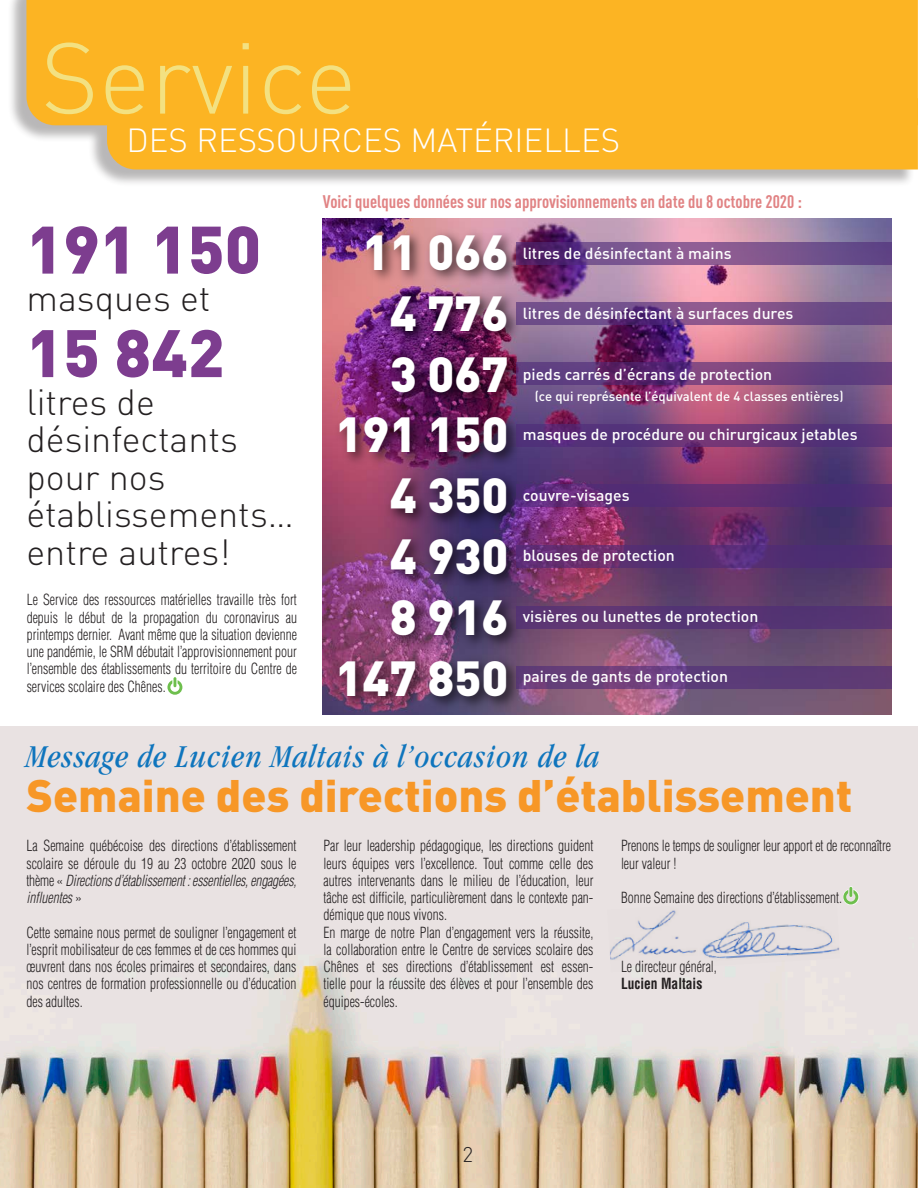
<style>
.page{position:relative;width:918px;height:1188px;background:#fff}
.page>*{position:absolute;margin:0;border:0;box-sizing:border-box;transform-origin:0 0}
.t1{font:300 99px "DIN";color:#f3e181}
.t2{font:900 66px "DIN";color:#7d3d8f}
.t3{font:900 48.6px/60.9px "DIN";color:#fff;text-align:right}
.t4{font:900 45px "DIN";color:#f79727}
.t5{font:300 36px/37.5px "DIN";color:#231f20}
.t6{font:italic condensed 33px "Garamond";letter-spacing:.035em;color:#0f75bd}
.t7{font:300 33px "DIN";color:#fff}
.t8{font:300 21px "DIN";color:#231f20}
.t9{font:700 condensed 18px "DIN Pro";color:#e18384}
.t10{font:500 15.75px "DIN";color:#fff}
.t11{font:300 condensed 15px/17.2px "Helvetica";color:#231f20;text-align:justify;scale:.9 1}
.t12{font:700 condensed 15px "Helvetica";color:#231f20;scale:.9 1}
.t13{font:500 13.2px "DIN";color:#fff}
.s1{font-style:italic}
</style>
<div class="page">
<img style="left:0;top:726px;width:918px;height:462px">
<div style="left:7px;top:0;width:908px;height:188px;background:#231f20;opacity:.32"></div>
<div style="left:26px;top:0;width:892px;height:125px;background:#fcb423"></div>
<div style="left:107px;top:98px;width:811px;height:71px;background:#fcb423"></div>
<img style="left:323px;top:219px;width:568px;height:496px">
<img style="left:326px;top:219px;width:202px;height:496px">
<svg style="left:516px;top:242px;width:375px;height:23px;background:#734b88"></svg>
<svg style="left:516px;top:302px;width:375px;height:23px;background:#734b87"></svg>
<svg style="left:516px;top:363px;width:375px;height:22px;background:#65397a"></svg>
<svg style="left:516px;top:424px;width:375px;height:22px;background:#5e3377"></svg>
<svg style="left:516px;top:485px;width:375px;height:22px;background:#592d75"></svg>
<svg style="left:516px;top:545px;width:375px;height:23px;background:#582e73"></svg>
<div style="left:516px;top:606px;width:375px;height:23px;background:#583473"></div>
<svg style="left:516px;top:666px;width:375px;height:23px;background:#623c79"></svg>
<svg style="left:167px;top:677px;width:15px;height:18px"></svg>
<img style="left:607px;top:896px;width:233px;height:76px">
<img style="left:842px;top:886px;width:17px;height:20px">
<svg style="left:843px;top:887px;width:15px;height:17px"></svg>
<p class="t1" style="left:41px;top:17px;width:318px">Service</p>
<p class="t7" style="left:126px;top:120px;width:495px">DES RESSOURCES MATÉRIELLES</p>
<p class="t2" style="left:26px;top:206px;width:236px">191 150</p>
<p class="t5" style="left:26px;top:279px;width:186px">masques et</p>
<p class="t2" style="left:26px;top:309px;width:200px">15 842</p>
<p class="t5" style="left:26px;top:383px;width:130px">litres de</p>
<p class="t5" style="left:26px;top:420px;width:213px">désinfectants pour nos</p>
<p class="t5" style="left:26px;top:495px;width:269px">établissements…</p>
<p class="t5" style="left:26px;top:533px;width:205px">entre autres!</p>
<p class="t11" style="left:27px;top:591px;width:302px">Le Service des ressources matérielles travaille très fort depuis le début de la propagation du coronavirus au printemps dernier. Avant même que la situation devienne une pandémie, le SRM débutait l’approvisionnement pour l’ensemble des établissements du territoire du Centre de services scolaire des Chênes.</p>
<p class="t9" style="left:323px;top:188px;width:481px">Voici quelques données sur nos approvisionnements en date du 8 octobre 2020 :</p>
<p class="t3" style="left:336px;top:219px;width:175px">11 066<br>4 776<br>3 067<br>191 150<br>4 350<br>4 930<br>8 916<br>147 850</p>
<p class="t10" style="left:523px;top:243px;width:210px">litres de désinfectant à mains</p>
<p class="t10" style="left:523px;top:303px;width:272px">litres de désinfectant à surfaces dures</p>
<p class="t10" style="left:523px;top:364px;width:251px">pieds carrés d’écrans de protection</p>
<p class="t13" style="left:535px;top:387px;width:310px">(ce qui représente l’équivalent de 4 classes entières)</p>
<p class="t10" style="left:523px;top:424px;width:336px">masques de procédure ou chirurgicaux jetables</p>
<p class="t10" style="left:523px;top:485px;width:108px">couvre-visages</p>
<p class="t10" style="left:523px;top:546px;width:154px">blouses de protection</p>
<p class="t10" style="left:523px;top:606px;width:237px">visières ou lunettes de protection</p>
<p class="t10" style="left:523px;top:667px;width:207px">paires de gants de protection</p>
<p class="t6" style="left:26px;top:739px;width:574px">Message de Lucien Maltais à l’occasion de la</p>
<p class="t4" style="left:26px;top:766px;width:827px">Semaine des directions d’établissement</p>
<p class="t11" style="left:323px;top:837px;width:302px">Par leur leadership pédagogique, les directions guident leurs équipes vers l’excellence. Tout comme celle des autres intervenants dans le milieu de l’éducation, leur tâche est difficile, particulièrement dans le contexte pan&shy;démique que nous vivons.</p>
<p class="t11" style="left:323px;top:923px;width:302px">En marge de notre Plan d’engagement vers la réussite, la collaboration entre le Centre de services scolaire des Chênes et ses directions d’établissement est essen&shy;tielle pour la réussite des élèves et pour l’ensemble des équipes-écoles.</p>
<p class="t11" style="left:26px;top:837px;width:302px">La Semaine québécoise des directions d’établissement scolaire se déroule du 19 au 23 octobre 2020 sous le thème « <span class="s1">Directions d’établissement : essentielles, engagées, influentes</span> »</p>
<p class="t11" style="left:26px;top:923px;width:302px">Cette semaine nous permet de souligner l’engagement et l’esprit mobilisateur de ces femmes et de ces hommes qui œuvrent dans nos écoles primaires et secondaires, dans nos centres de formation professionnelle ou d’éducation des adultes.</p>
<p class="t11" style="left:621px;top:837px;width:301px">Prenons le temps de souligner leur apport et de reconnaître leur valeur !</p>
<p class="t11" style="left:621px;top:889px;width:247px">Bonne Semaine des directions d’établissement.</p>
<p class="t11" style="left:621px;top:958px;width:108px">Le directeur général,</p>
<p class="t12" style="left:621px;top:975px;width:92px">Lucien Maltais</p>
<p class="t8" style="left:463px;top:1142px;width:12px">2</p>
</div>
